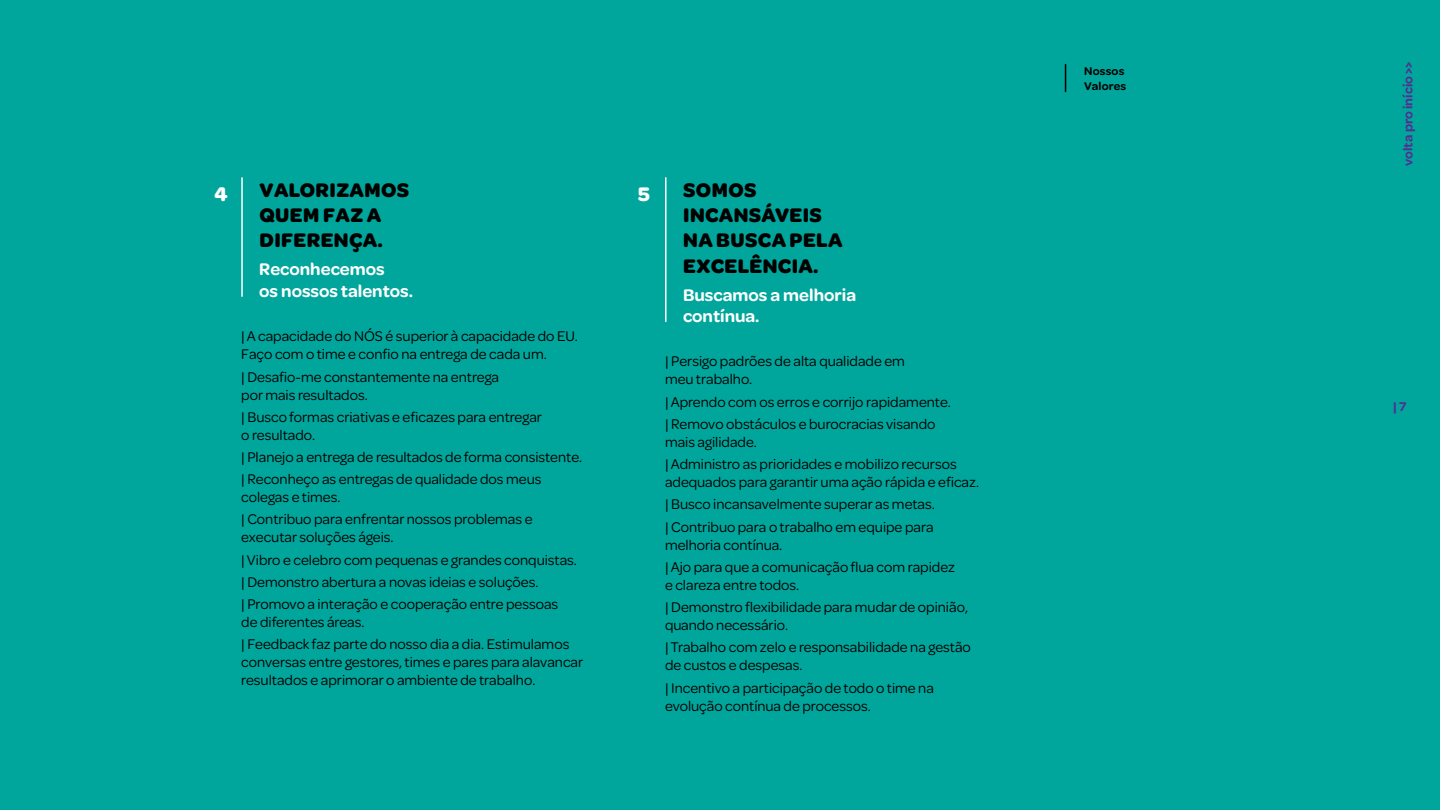
<style>
.page{position:relative;width:1440px;height:810px;background:#fff}
.page>*{position:absolute;margin:0;border:0;box-sizing:border-box;transform-origin:0 0}
.t1{font:700 21px/25.2px "Omnes";letter-spacing:.02em;color:#000}
.t2{font:700 21px "Omnes";color:#fff}
.t3{font:600 18px/21.6px "Omnes";color:#fff}
.t4{font:15px/22.2px "Omnes";color:#000}
.t5{font:600 13.5px "Omnes";color:#522e91}
.t6{font:600 12px/14.4px "Omnes";letter-spacing:.015em;color:#000}
</style>
<div class="page">
<div style="left:0;top:0;width:1439px;height:810px;background:#00a69c"></div>
<hr style="left:1064px;top:65px;width:2px;height:27px;background:#000">
<hr style="left:241px;top:178px;width:2px;height:118px;background:#fff">
<hr style="left:665px;top:178px;width:1px;height:143px;background:#fff">
<h1 class="t1" style="left:259px;top:176px;width:151px">VALORIZAMOS<br>QUEM FAZ A<br>DIFERENÇA.</h1>
<p class="t3" style="left:259px;top:258px;width:155px">Reconhecemos<br>os nossos talentos.</p>
<h1 class="t2" style="left:214px;top:179px;width:15px">4</h1>
<h1 class="t2" style="left:638px;top:179px;width:13px">5</h1>
<p class="t4" style="left:241px;top:326px;width:338px;line-height:18px">| A capacidade do NÓS é superior à capacidade do EU.<br>Faço com o time e confio na entrega de cada um.</p>
<p class="t4" style="left:241px;top:367px;width:259px;line-height:18px">| Desafio-me constantemente na entrega por mais resultados.</p>
<p class="t4" style="left:241px;top:407px;width:302px;line-height:18px">| Busco formas criativas e eficazes para entregar o resultado.</p>
<p class="t4" style="left:241px;top:445px;width:342px">| Planejo a entrega de resultados de forma consistente. | Reconheço as entregas de qualidade dos meus</p>
<p class="t4" style="left:241px;top:485px;width:293px">colegas e times.<br>| Contribuo para enfrentar nossos problemas e</p>
<p class="t4" style="left:241px;top:526px;width:337px">executar soluções ágeis.<br>| Vibro e celebro com pequenas e grandes conquistas. | Demonstro abertura a novas ideias e soluções.<br>| Promovo a interação e cooperação entre pessoas</p>
<p class="t4" style="left:241px;top:610px;width:329px">de diferentes áreas.<br>| Feedback faz parte do nosso dia a dia. Estimulamos</p>
<p class="t4" style="left:241px;top:653px;width:343px;line-height:18px">conversas entre gestores, times e pares para alavancar resultados e aprimorar o ambiente de trabalho.</p>
<h1 class="t1" style="left:683px;top:176px;width:161px">SOMOS<br>INCANSÁVEIS<br>NA BUSCA PELA<br>EXCELÊNCIA.</h1>
<p class="t3" style="left:683px;top:283px;width:175px">Buscamos a melhoria contínua.</p>
<p class="t4" style="left:665px;top:352px;width:241px;line-height:18px">| Persigo padrões de alta qualidade em meu trabalho.</p>
<p class="t4" style="left:665px;top:390px;width:287px">| Aprendo com os erros e corrijo rapidamente. | Removo obstáculos e burocracias visando</p>
<p class="t4" style="left:665px;top:430px;width:293px">mais agilidade.<br>| Administro as prioridades e mobilizo recursos</p>
<p class="t4" style="left:665px;top:470px;width:315px">adequados para garantir uma ação rápida e eficaz. | Busco incansavelmente superar as metas.<br>| Contribuo para o trabalho em equipe para</p>
<p class="t4" style="left:665px;top:533px;width:291px">melhoria contínua.<br>| Ajo para que a comunicação flua com rapidez</p>
<p class="t4" style="left:665px;top:573px;width:304px">e clareza entre todos.<br>| Demonstro flexibilidade para mudar de opinião,</p>
<p class="t4" style="left:665px;top:613px;width:307px">quando necessário.<br>| Trabalho com zelo e responsabilidade na gestão</p>
<p class="t4" style="left:665px;top:653px;width:270px">de custos e despesas.<br>| Incentivo a participação de todo o time na</p>
<p class="t4" style="left:665px;top:694px;width:207px">evolução contínua de processos.</p>
<p class="t6" style="left:1084px;top:63px;width:43px">Nossos<br>Valores</p>
<p class="t5" style="left:1398px;top:166px;width:106px;rotate:-90deg">volta pro início &gt;&gt;</p>
<p class="t5" style="left:1393px;top:398px;width:15px">| 7</p>
</div>
